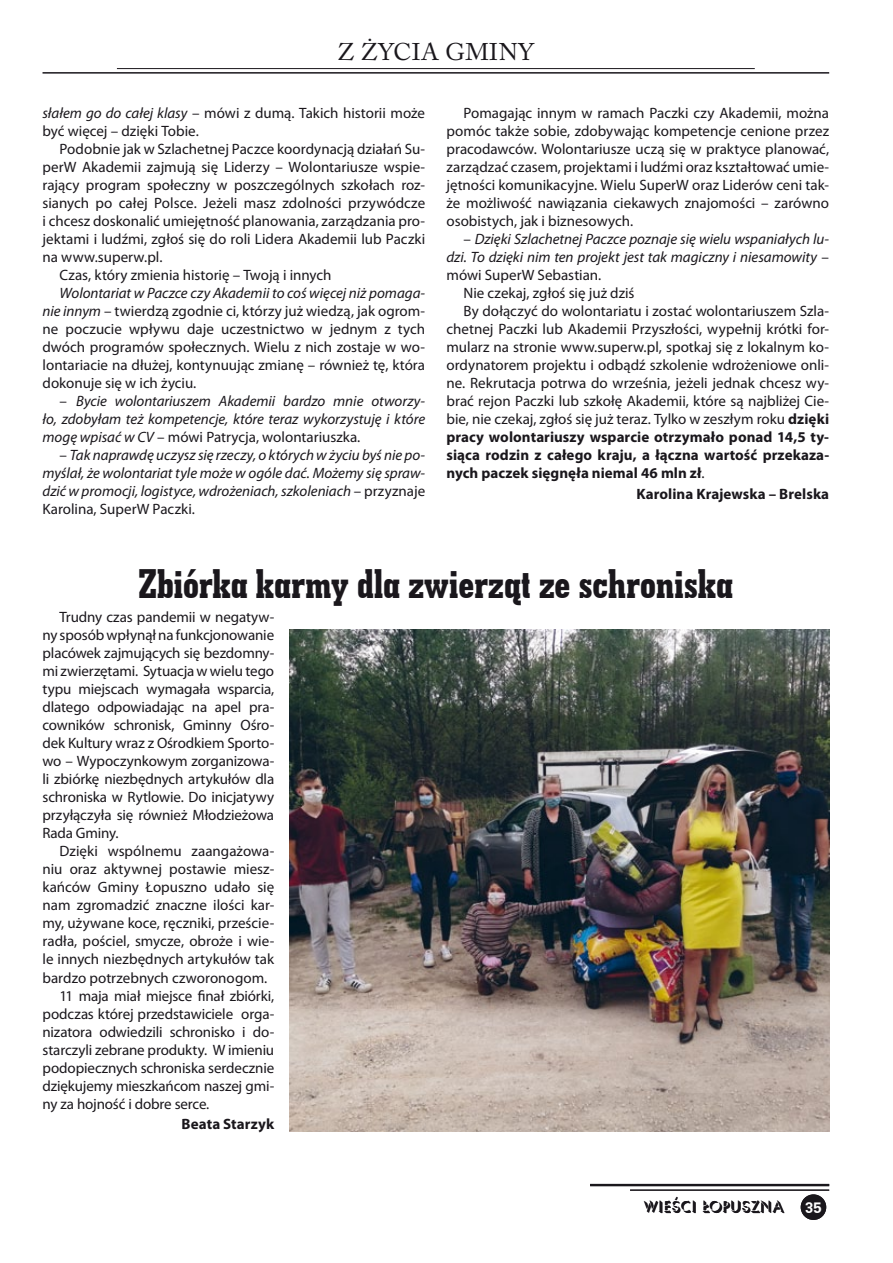
<style>
.page{position:relative;width:893px;height:1263px;background:#fff}
.page>*{position:absolute;margin:0;border:0;box-sizing:border-box;transform-origin:0 0}
.t1{font:42px "Geom Slab 703 BT Pl Cd Xtra Bd";color:#1a171c}
.t2{font:24px "Adobe Caslon Pro";letter-spacing:.015em;color:#1a171c}
.t3{font:16.5px "Umbrella";color:#1a171c}
.t4{font:15px/18px "Myriad Pro";color:#1a171c;text-align:justify}
.t5{font:italic 15px/18px "Myriad Pro";letter-spacing:-.005em;color:#1a171c;text-align:justify}
.t6{font:700 15px "Myriad Pro";letter-spacing:.005em;color:#1a171c}
.t7{font:700 15px "Zurich L2";color:#fff}
.s1{font-style:italic}
.s2{font-style:normal}
.s3{font-weight:700}
.s4{font-weight:400}
</style>
<div class="page">
<div style="left:801px;top:1194px;width:25px;height:26px;background:#1a171c;border-radius:50%"></div>
<hr style="left:590px;top:1184px;width:239px;height:2px;background:#1a171c">
<hr style="left:630px;top:1189px;width:199px;height:2px;background:#1a171c">
<hr style="left:43px;top:72px;width:786px;height:2px;background:#1a171c">
<hr style="left:117px;top:68px;width:638px;height:1px;background:#1a171c">
<img style="left:290px;top:629px;width:539px;height:503px">
<h2 class="t2" style="left:338px;top:38px;width:198px">Z ŻYCIA GMINY</h2>
<p class="t4" style="left:43px;top:103px;width:384px"><span class="s1">słałem go do całej klasy</span> – mówi z dumą. Takich historii może być więcej – dzięki Tobie.</p>
<p class="t4" style="left:60px;top:139px;width:367px">Podobnie jak w Szlachetnej Paczce koordynacją działań Su-</p>
<p class="t4" style="left:43px;top:157px;width:384px">perW Akademii zajmują się Liderzy – Wolontariusze wspie-</p>
<p class="t4" style="left:43px;top:175px;width:384px">rający program społeczny w poszczególnych szkołach roz-</p>
<p class="t4" style="left:43px;top:193px;width:384px">sianych po całej Polsce. Jeżeli masz zdolności przywódcze</p>
<p class="t4" style="left:43px;top:211px;width:384px">i chcesz doskonalić umiejętność planowania, zarządzania pro-</p>
<p class="t4" style="left:43px;top:229px;width:384px">jektami i ludźmi, zgłoś się do roli Lidera Akademii lub Paczki</p>
<p class="t4" style="left:43px;top:247px;width:122px">na www.superw.pl.</p>
<p class="t4" style="left:60px;top:265px;width:273px">Czas, który zmienia historię – Twoją i innych</p>
<p class="t4" style="left:43px;top:283px;width:384px;text-indent:17px"><span class="s1">Wolontariat w Paczce czy Akademii to coś więcej niż pomaga&shy;nie innym</span> – twierdzą zgodnie ci, którzy już wiedzą, jak ogrom&shy;ne poczucie wpływu daje uczestnictwo w jednym z tych dwóch programów społecznych. Wielu z nich zostaje w wo&shy;lontariacie na dłużej, kontynuując zmianę – również tę, która dokonuje się w ich życiu.</p>
<p class="t5" style="left:43px;top:391px;width:384px;text-indent:17px"><span class="s2">–</span> Bycie wolontariuszem Akademii bardzo mnie otworzy&shy;ło, zdobyłam też kompetencje, które teraz wykorzystuję i które mogę wpisać w CV <span class="s2">– mówi Patrycja, wolontariuszka.</span></p>
<p class="t5" style="left:43px;top:445px;width:384px;text-indent:17px"><span class="s2">–</span> Tak naprawdę uczysz się rzeczy, o których w życiu byś nie po&shy;myślał, że wolontariat tyle może w ogóle dać. Możemy się spraw&shy;dzić w promocji, logistyce, wdrożeniach, szkoleniach <span class="s2">– przyznaje Karolina, SuperW Paczki.</span></p>
<p class="t4" style="left:446px;top:103px;width:384px;text-indent:17px">Pomagając innym w ramach Paczki czy Akademii, można pomóc także sobie, zdobywając kompetencje cenione przez pracodawców. Wolontariusze uczą się w praktyce planować, zarządzać czasem, projektami i ludźmi oraz kształtować umie&shy;jętności komunikacyjne. Wielu SuperW oraz Liderów ceni tak&shy;że możliwość nawiązania ciekawych znajomości – zarówno osobistych, jak i biznesowych.</p>
<p class="t5" style="left:463px;top:229px;width:367px"><span class="s2">–</span> Dzięki Szlachetnej Paczce poznaje się wielu wspaniałych lu-</p>
<p class="t5" style="left:446px;top:247px;width:384px">dzi. To dzięki nim ten projekt jest tak magiczny i niesamowity <span class="s2">–</span></p>
<p class="t4" style="left:446px;top:265px;width:156px">mówi SuperW Sebastian.</p>
<p class="t4" style="left:463px;top:283px;width:172px">Nie czekaj, zgłoś się już dziś</p>
<p class="t4" style="left:463px;top:301px;width:367px">By dołączyć do wolontariatu i zostać wolontariuszem Szla-</p>
<p class="t4" style="left:446px;top:319px;width:384px">chetnej Paczki lub Akademii Przyszłości, wypełnij krótki for-</p>
<p class="t4" style="left:446px;top:337px;width:384px">mularz na stronie www.superw.pl, spotkaj się z lokalnym ko-</p>
<p class="t4" style="left:446px;top:355px;width:384px">ordynatorem projektu i odbądź szkolenie wdrożeniowe onli-</p>
<p class="t4" style="left:446px;top:373px;width:384px">ne. Rekrutacja potrwa do września, jeżeli jednak chcesz wy-</p>
<p class="t4" style="left:446px;top:391px;width:384px">brać rejon Paczki lub szkołę Akademii, które są najbliżej Cie-</p>
<p class="t4" style="left:446px;top:409px;width:384px">bie, nie czekaj, zgłoś się już teraz. Tylko w zeszłym roku <span class="s3">dzięki</span></p>
<p class="t6" style="left:446px;top:427px;width:384px">pracy wolontariuszy wsparcie otrzymało ponad 14,5 ty-</p>
<p class="t6" style="left:446px;top:445px;width:384px">siąca rodzin z całego kraju, a łączna wartość przekaza-</p>
<p class="t6" style="left:446px;top:463px;width:260px">nych paczek sięgnęła niemal 46 mln zł<span class="s4">.</span></p>
<p class="t6" style="left:636px;top:484px;width:194px">Karolina Krajewska – Brelska</p>
<h1 class="t1" style="left:138px;top:557px;width:596px">Zbiórka karmy dla zwierząt ze schroniska</h1>
<p class="t4" style="left:43px;top:608px;width:233px;text-indent:17px">Trudny czas pandemii w negatyw&shy;ny sposób wpłynął na funkcjonowanie placówek zajmujących się bezdomny&shy;mi zwierzętami. Sytuacja w wielu tego typu miejscach wymagała wsparcia, dlatego odpowiadając na apel pra&shy;cowników schronisk, Gminny Ośro&shy;dek Kultury wraz z Ośrodkiem Sporto&shy;wo – Wypoczynkowym zorganizowa&shy;li zbiórkę niezbędnych artykułów dla schroniska w Rytlowie. Do inicjatywy przyłączyła się również Młodzieżowa Rada Gminy.</p>
<p class="t4" style="left:60px;top:842px;width:216px">Dzięki wspólnemu zaangażowa-</p>
<p class="t4" style="left:43px;top:860px;width:233px">niu oraz aktywnej postawie miesz-</p>
<p class="t4" style="left:43px;top:878px;width:233px">kańców Gminy Łopuszno udało się</p>
<p class="t4" style="left:43px;top:896px;width:233px">nam zgromadzić znaczne ilości kar-</p>
<p class="t4" style="left:43px;top:914px;width:233px">my, używane koce, ręczniki, przeście-</p>
<p class="t4" style="left:43px;top:932px;width:233px">radła, pościel, smycze, obroże i wie-</p>
<p class="t4" style="left:43px;top:950px;width:233px">le innych niezbędnych artykułów tak</p>
<p class="t4" style="left:43px;top:968px;width:226px">bardzo potrzebnych czworonogom.</p>
<p class="t4" style="left:60px;top:986px;width:216px">11 maja miał miejsce finał zbiórki,</p>
<p class="t4" style="left:43px;top:1004px;width:233px">podczas której przedstawiciele orga-</p>
<p class="t4" style="left:43px;top:1022px;width:233px">nizatora odwiedzili schronisko i do-</p>
<p class="t4" style="left:43px;top:1040px;width:233px">starczyli zebrane produkty. W imieniu</p>
<p class="t4" style="left:43px;top:1058px;width:233px">podopiecznych schroniska serdecznie</p>
<p class="t4" style="left:43px;top:1076px;width:233px">dziękujemy mieszkańcom naszej gmi-</p>
<p class="t4" style="left:43px;top:1094px;width:168px">ny za hojność i dobre serce.</p>
<p class="t6" style="left:182px;top:1115px;width:94px">Beata Starzyk</p>
<p class="t3" style="left:644px;top:1196px;width:141px">WIEŚCI ŁOPUSZNA</p>
<p class="t7" style="left:805px;top:1197px;width:18px">35</p>
</div>
